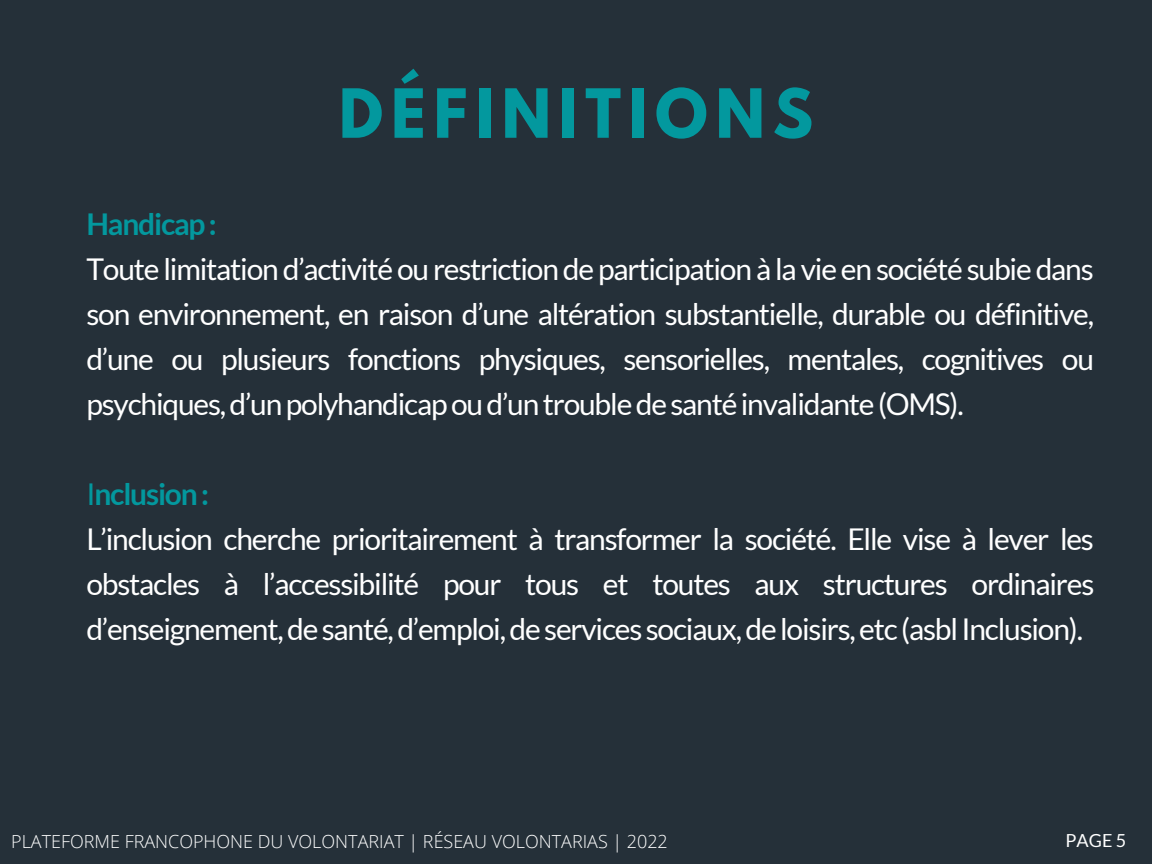
<style>
.page{position:relative;width:1152px;height:864px;background:#253039}
.page>*{position:absolute;margin:0;border:0;box-sizing:border-box;transform-origin:0 0}
.t1{font:700 60px "League Spartan";letter-spacing:.13em;color:#03989e}
.t2{font:30px/45px "Lato";letter-spacing:-.04em;color:#fff;text-align:justify}
.t3{font:700 30px "Lato";letter-spacing:-.04em;color:#03989e}
.t4{font:300 18px "Open Sans";color:#fff}
.t5{font:18px "Lato";color:#fff}
.s1{color:#03989e}
.s2{font-weight:700;color:#03989e}
</style>
<div class="page">
<h1 class="t1" style="left:339px;top:84px;width:476px">DÉFINITIONS</h1>
<p class="t3" style="left:86px;top:206px;width:132px">Handicap:</p>
<p class="t2" style="left:86px;top:246px;width:1009px">Toute limitation d’activité ou restriction de participation à la vie en société subie dans son environnement, en raison d’une altération substantielle, durable ou définitive, d’une ou plusieurs fonctions physiques, sensorielles, mentales, cognitives ou psychiques,d’unpolyhandicapoud’untroubledesantéinvalidante(OMS).</p>
<p class="t2" style="left:86px;top:471px;width:1009px;text-align:left"><span class="s1">I</span><span class="s2">nclusion:<br></span>L’inclusion cherche prioritairement à transformer la société. Elle vise à lever les obstacles à l’accessibilité pour tous et toutes aux structures ordinaires d’enseignement,desanté,d’emploi,deservices sociaux,deloisirs,etc(asblInclusion).</p>
<p class="t4" style="left:11px;top:829px;width:658px">PLATEFORME FRANCOPHONE DU VOLONTARIAT | RÉSEAU VOLONTARIAS | 2022</p>
<p class="t5" style="left:1066px;top:829px;width:62px">PAGE 5</p>
</div>
